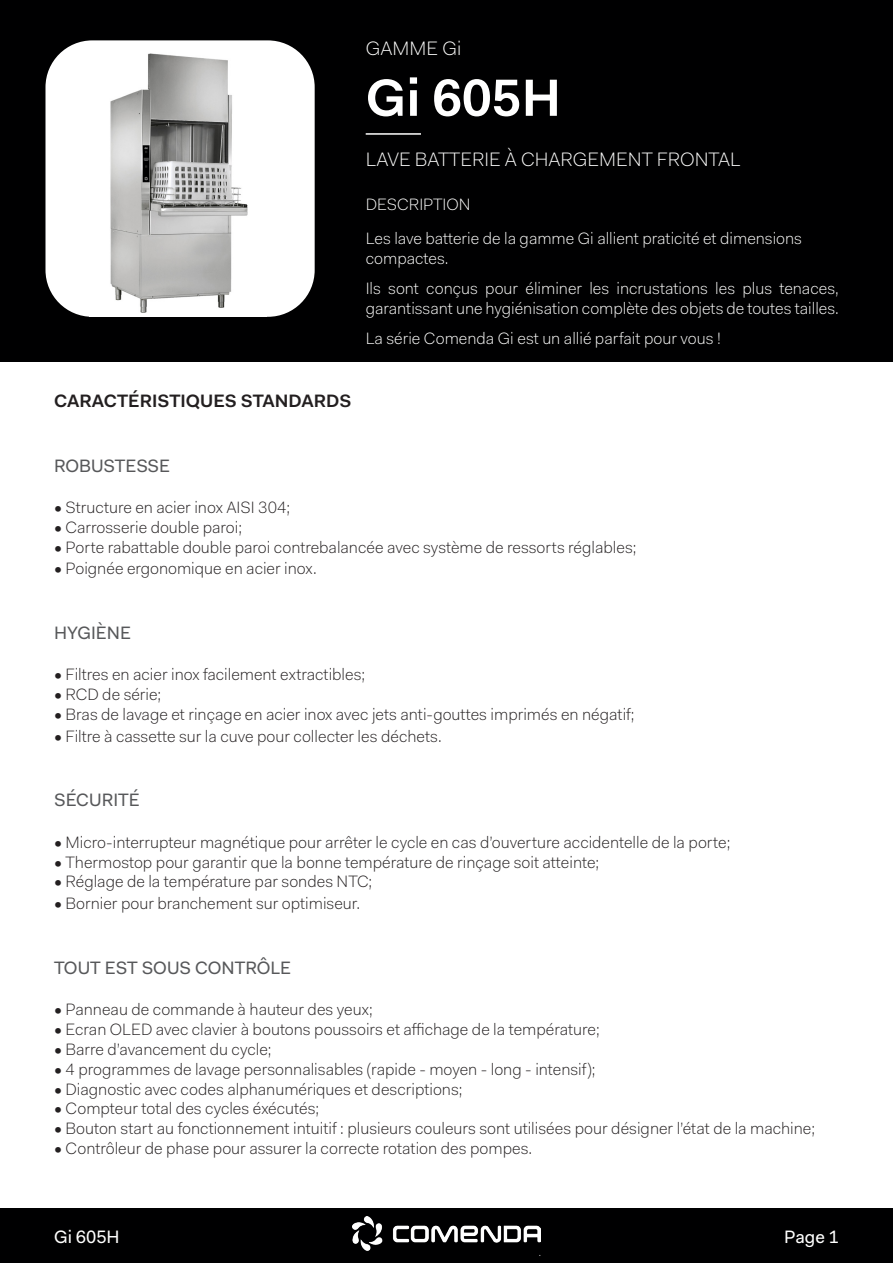
<style>
.page{position:relative;width:893px;height:1263px;background:#fff}
.page>*{position:absolute;margin:0;border:0;box-sizing:border-box;transform-origin:0 0}
.t1{font:600 52.5px "Fakt Pro";color:#fff}
.t2{font:300 19.5px "Fakt Pro";color:#fff}
.t3{font:18px "Fakt Pro";color:#57585a}
.t4{font:600 18px "Fakt Pro";color:#231f20}
.t5{font:18px "Fakt Pro";color:#fff}
.t6{font:300 16.5px "Fakt Pro";color:#231f20}
.Testo{font:300 16.5px/19.8px "Fakt Pro";color:#fff}
</style>
<div class="page">
<div style="left:0;top:1209px;width:893px;height:54px;background:#000001"></div>
<img style="left:352px;top:1216px;width:189px;height:35px">
<div style="left:0;top:0;width:893px;height:361px;background:#000001"></div>
<div style="left:45px;top:40px;width:270px;height:277px;background:#fff;border-radius:47px"></div>
<hr style="left:366px;top:133px;width:55px;height:2px;background:#fff">
<img style="left:110px;top:53px;width:138px;height:260px">
<p class="t2" style="left:366px;top:35px;width:97px">GAMME Gi</p>
<p class="t1" style="left:366px;top:63px;width:197px">Gi 605H</p>
<p class="t2" style="left:366px;top:146px;width:377px">LAVE BATTERIE À CHARGEMENT FRONTAL</p>
<p class="Testo" style="left:366px;top:194px;width:106px">DESCRIPTION</p>
<p class="Testo" style="left:366px;top:228px;width:438px">Les lave batterie de la gamme Gi allient praticité et dimensions</p>
<p class="Testo" style="left:366px;top:248px;width:84px">compactes.</p>
<p class="Testo" style="left:366px;top:278px;width:475px">Ils sont conçus pour éliminer les incrustations les plus tenaces, garantissant une hygiénisation complète des objets de toutes tailles.</p>
<p class="Testo" style="left:366px;top:329px;width:357px">La série Comenda Gi est un allié parfait pour vous !</p>
<p class="t4" style="left:54px;top:389px;width:299px">CARACTÉRISTIQUES STANDARDS</p>
<p class="t3" style="left:54px;top:453px;width:118px">ROBUSTESSE</p>
<p class="t6" style="left:54px;top:496px;width:238px">• Structure en acier inox AISI 304;</p>
<p class="t6" style="left:54px;top:516px;width:190px">• Carrosserie double paroi;</p>
<p class="t6" style="left:54px;top:536px;width:584px">• Porte rabattable double paroi contrebalancée avec système de ressorts réglables;</p>
<p class="t6" style="left:54px;top:557px;width:264px">• Poignée ergonomique en acier inox.</p>
<p class="t3" style="left:54px;top:621px;width:79px">HYGIÈNE</p>
<p class="t6" style="left:54px;top:664px;width:313px">• Filtres en acier inox facilement extractibles;</p>
<p class="t6" style="left:54px;top:683px;width:109px">• RCD de série;</p>
<p class="t6" style="left:54px;top:703px;width:582px">• Bras de lavage et rinçage en acier inox avec jets anti-gouttes imprimés en négatif;</p>
<p class="t6" style="left:54px;top:725px;width:389px">• Filtre à cassette sur la cuve pour collecter les déchets.</p>
<p class="t3" style="left:54px;top:788px;width:87px">SÉCURITÉ</p>
<p class="t6" style="left:54px;top:831px;width:678px">• Micro-interrupteur magnétique pour arrêter le cycle en cas d’ouverture accidentelle de la porte;</p>
<p class="t6" style="left:54px;top:851px;width:547px">• Thermostop pour garantir que la bonne température de rinçage soit atteinte;</p>
<p class="t6" style="left:54px;top:871px;width:320px">• Réglage de la température par sondes NTC;</p>
<p class="t6" style="left:54px;top:892px;width:308px">• Bornier pour branchement sur optimiseur.</p>
<p class="t3" style="left:54px;top:956px;width:239px">TOUT EST SOUS CONTRÔLE</p>
<p class="t6" style="left:54px;top:998px;width:320px">• Panneau de commande à hauteur des yeux;</p>
<p class="t6" style="left:54px;top:1018px;width:547px">• Ecran OLED avec clavier à boutons poussoirs et affichage de la température;</p>
<p class="t6" style="left:54px;top:1038px;width:219px">• Barre d’avancement du cycle;</p>
<p class="t6" style="left:54px;top:1058px;width:543px">• 4 programmes de lavage personnalisables (rapide - moyen - long - intensif);</p>
<p class="t6" style="left:54px;top:1078px;width:410px">• Diagnostic avec codes alphanumériques et descriptions;</p>
<p class="t6" style="left:54px;top:1097px;width:267px">• Compteur total des cycles éxécutés;</p>
<p class="t6" style="left:54px;top:1117px;width:763px">• Bouton start au fonctionnement intuitif : plusieurs couleurs sont utilisées pour désigner l’état de la machine;</p>
<p class="t6" style="left:54px;top:1137px;width:480px">• Contrôleur de phase pour assurer la correcte rotation des pompes.</p>
<p class="t5" style="left:54px;top:1224px;width:67px">Gi 605H</p>
<p class="t5" style="left:784px;top:1224px;width:56px">Page 1</p>
</div>
